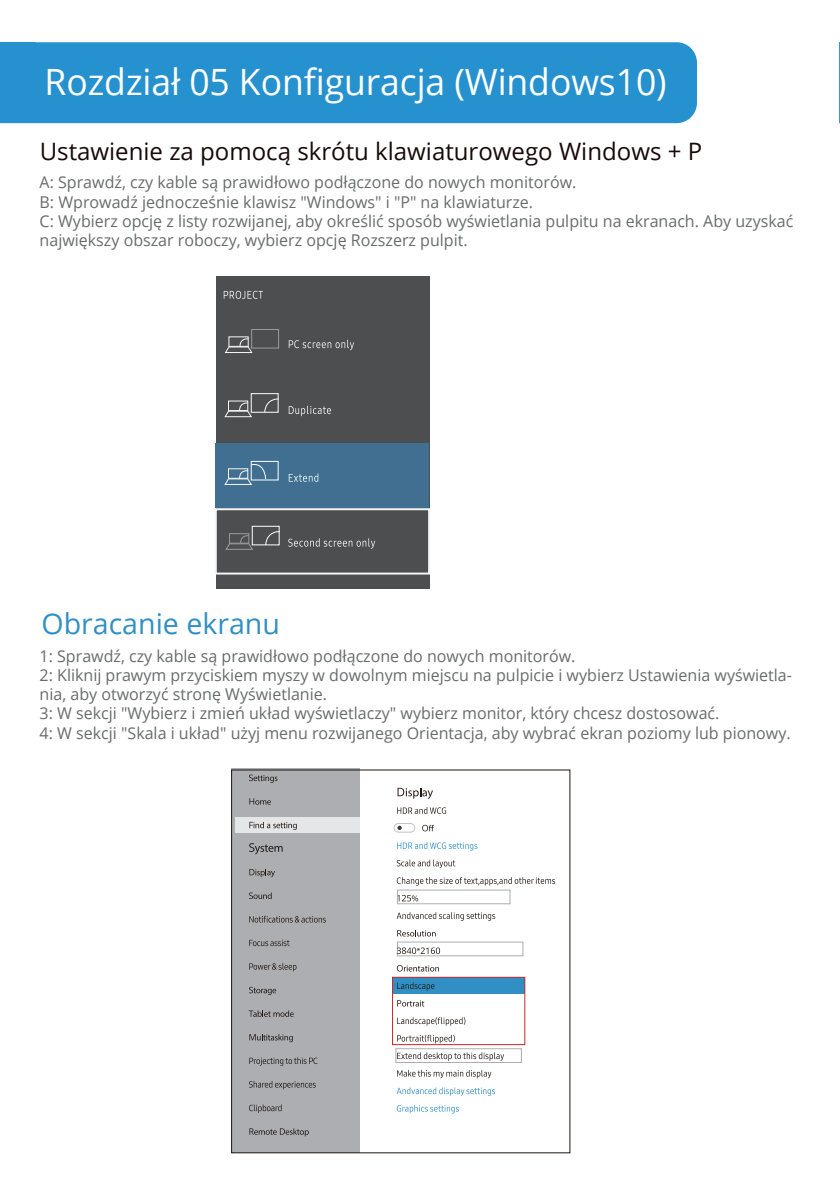
<style>
.page{position:relative;width:840px;height:1191px;background:#fff}
.page>*{position:absolute;margin:0;border:0;box-sizing:border-box;transform-origin:0 0}
.t1{font:36.2px "Open Sans";letter-spacing:-.005em;color:#fff}
.t2{font:28.6px "Open Sans";color:#318fc3}
.t3{font:24px "Open Sans";color:#180a0c}
.t4{font:16.2px/19.2px "Open Sans";color:#696b6c}
</style>
<div class="page">
<div style="left:0;top:42px;width:696px;height:81px;background:#2691cf"></div>
<div style="left:396px;top:941px;width:127px;height:15px;border:1px solid #acaeb1"></div>
<div style="left:231px;top:768px;width:128px;height:384px;background:#acaeb1"></div>
<div style="left:392px;top:977px;width:132px;height:16px;background:#318fc3"></div>
<div style="left:231px;top:769px;width:339px;height:384px;border:1px solid #211814"></div>
<div style="left:235px;top:817px;width:125px;height:16px;background:#e5e6e7"></div>
<svg style="left:249px;top:774px;width:28px;height:9px"></svg>
<svg style="left:249px;top:798px;width:22px;height:6px"></svg>
<svg style="left:249px;top:822px;width:47px;height:8px"></svg>
<svg style="left:249px;top:843px;width:33px;height:11px"></svg>
<svg style="left:249px;top:869px;width:26px;height:8px"></svg>
<svg style="left:249px;top:892px;width:22px;height:7px"></svg>
<svg style="left:249px;top:915px;width:76px;height:7px"></svg>
<svg style="left:249px;top:939px;width:40px;height:7px"></svg>
<svg style="left:249px;top:963px;width:47px;height:8px"></svg>
<svg style="left:249px;top:986px;width:27px;height:9px"></svg>
<svg style="left:248px;top:1010px;width:45px;height:7px"></svg>
<svg style="left:249px;top:1034px;width:44px;height:8px"></svg>
<svg style="left:249px;top:1057px;width:68px;height:8px"></svg>
<svg style="left:249px;top:1081px;width:66px;height:8px"></svg>
<svg style="left:249px;top:1104px;width:32px;height:8px"></svg>
<svg style="left:249px;top:1128px;width:60px;height:8px"></svg>
<svg style="left:397px;top:788px;width:36px;height:11px"></svg>
<svg style="left:397px;top:807px;width:49px;height:7px"></svg>
<svg style="left:422px;top:825px;width:12px;height:6px"></svg>
<svg style="left:397px;top:842px;width:80px;height:8px"></svg>
<svg style="left:396px;top:859px;width:59px;height:9px"></svg>
<svg style="left:396px;top:877px;width:159px;height:8px"></svg>
<svg style="left:398px;top:895px;width:20px;height:6px"></svg>
<svg style="left:396px;top:912px;width:99px;height:8px"></svg>
<svg style="left:397px;top:930px;width:38px;height:6px"></svg>
<svg style="left:396px;top:947px;width:44px;height:7px"></svg>
<svg style="left:396px;top:965px;width:42px;height:6px"></svg>
<svg style="left:397px;top:982px;width:37px;height:8px"></svg>
<svg style="left:397px;top:1000px;width:27px;height:6px"></svg>
<svg style="left:397px;top:1017px;width:68px;height:8px"></svg>
<svg style="left:397px;top:1034px;width:57px;height:9px"></svg>
<svg style="left:397px;top:1052px;width:107px;height:9px"></svg>
<svg style="left:397px;top:1069px;width:94px;height:9px"></svg>
<svg style="left:396px;top:1087px;width:99px;height:9px"></svg>
<svg style="left:396px;top:1105px;width:62px;height:8px"></svg>
<div style="left:393px;top:823px;width:22px;height:9px;border:1px solid #bfc1c3;border-radius:4px"></div>
<svg style="left:397px;top:825px;width:4px;height:5px"></svg>
<div style="left:392px;top:976px;width:133px;height:69px;border:1px solid #ca292b"></div>
<div style="left:396px;top:889px;width:114px;height:15px;border:1px solid #acaeb1"></div>
<div style="left:395px;top:1048px;width:126px;height:15px;border:1px solid #acaeb1"></div>
<div style="left:216px;top:276px;width:213px;height:313px;background:#4d4e4f"></div>
<div style="left:216px;top:443px;width:213px;height:64px;background:#406f91"></div>
<div style="left:228px;top:336px;width:20px;height:11px;border:1px solid #f3f6f6"></div>
<svg style="left:225px;top:338px;width:28px;height:15px"></svg>
<div style="left:251px;top:329px;width:28px;height:19px;border:1px solid #989b9e"></div>
<svg style="left:224px;top:393px;width:55px;height:25px"></svg>
<svg style="left:225px;top:525px;width:55px;height:25px"></svg>
<svg style="left:224px;top:460px;width:55px;height:25px"></svg>
<svg style="left:223px;top:291px;width:40px;height:8px"></svg>
<svg style="left:288px;top:340px;width:66px;height:10px"></svg>
<svg style="left:288px;top:406px;width:43px;height:10px"></svg>
<svg style="left:288px;top:473px;width:30px;height:9px"></svg>
<svg style="left:288px;top:538px;width:87px;height:11px"></svg>
<div style="left:215px;top:508px;width:215px;height:66px;border:2px solid #f3f6f6"></div>
<h1 class="t1" style="left:44px;top:57px;width:623px">Rozdział 05 Konfiguracja (Windows10)</h1>
<h3 class="t3" style="left:40px;top:134px;width:663px">Ustawienie za pomocą skrótu klawiaturowego Windows + P</h3>
<p class="t4" style="left:40px;top:172px;width:754px">A: Sprawdź, czy kable są prawidłowo podłączone do nowych monitorów.<br>B: Wprowadź jednocześnie klawisz "Windows" i "P" na klawiaturze.<br>C: Wybierz opcję z listy rozwijanej, aby określić sposób wyświetlania pulpitu na ekranach. Aby uzyskać największy obszar roboczy, wybierz opcję Rozszerz pulpit.</p>
<h2 class="t2" style="left:41px;top:604px;width:240px">Obracanie ekranu</h2>
<p class="t4" style="left:40px;top:646px;width:753px">1: Sprawdź, czy kable są prawidłowo podłączone do nowych monitorów.<br>2: Kliknij prawym przyciskiem myszy w dowolnym miejscu na pulpicie i wybierz Ustawienia wyświetla&shy;nia, aby otworzyć stronę Wyświetlanie.<br>3: W sekcji "Wybierz i zmień układ wyświetlaczy" wybierz monitor, który chcesz dostosować.<br>4: W sekcji "Skala i układ" użyj menu rozwijanego Orientacja, aby wybrać ekran poziomy lub pionowy.</p>
</div>
